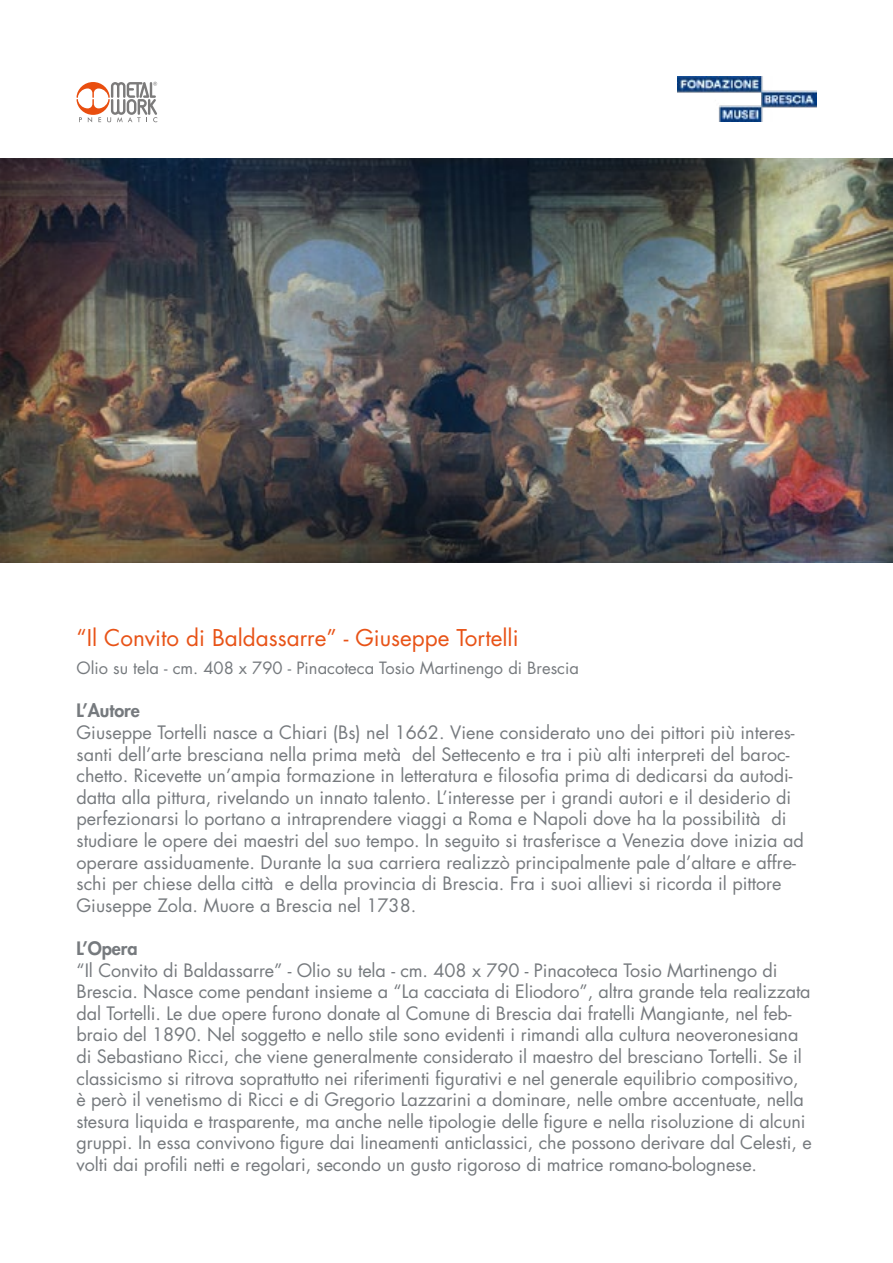
<style>
.page{position:relative;width:893px;height:1263px;background:#fff}
.page>*{position:absolute;margin:0;border:0;box-sizing:border-box;transform-origin:0 0}
.t1{font:22.5px "Futura Std";color:#e85317}
.t2{font:18px/21.6px "Futura Std";letter-spacing:-.005em;color:#767a7e}
.t3{font:800 18px "Futura Std";color:#767a7e}
.t4{font:16.5px "Futura Std";color:#767a7e}
</style>
<div class="page">
<img style="left:0;top:158px;width:893px;height:405px">
<svg style="left:77px;top:82px;width:80px;height:40px"></svg>
<img style="left:678px;top:77px;width:138px;height:45px">
<p class="t1" style="left:77px;top:623px;width:444px">“Il Convito di Baldassarre” - Giuseppe Tortelli</p>
<p class="t4" style="left:77px;top:657px;width:504px">Olio su tela - cm. 408 x 790 - Pinacoteca Tosio Martinengo di Brescia</p>
<p class="t3" style="left:77px;top:699px;width:65px">L’Autore</p>
<p class="t2" style="left:77px;top:722px;width:729px">Giuseppe Tortelli nasce a Chiari (Bs) nel 1662. Viene considerato uno dei pittori più interes&shy;santi dell’arte bresciana nella prima metà del Settecento e tra i più alti interpreti del baroc&shy;chetto. Ricevette un’ampia formazione in letteratura e filosofia prima di dedicarsi da autodi&shy;datta alla pittura, rivelando un innato talento. L’interesse per i grandi autori e il desiderio di perfezionarsi lo portano a intraprendere viaggi a Roma e Napoli dove ha la possibilità di studiare le opere dei maestri del suo tempo. In seguito si trasferisce a Venezia dove inizia ad operare assiduamente. Durante la sua carriera realizzò principalmente pale d’altare e affre&shy;schi per chiese della città e della provincia di Brescia. Fra i suoi allievi si ricorda il pittore Giuseppe Zola. Muore a Brescia nel 1738.</p>
<p class="t3" style="left:77px;top:937px;width:63px">L’Opera</p>
<p class="t2" style="left:77px;top:959px;width:737px">“Il Convito di Baldassarre” - Olio su tela - cm. 408 x 790 - Pinacoteca Tosio Martinengo di Brescia. Nasce come pendant insieme a “La cacciata di Eliodoro”, altra grande tela realizzata dal Tortelli. Le due opere furono donate al Comune di Brescia dai fratelli Mangiante, nel feb&shy;braio del 1890. Nel soggetto e nello stile sono evidenti i rimandi alla cultura neoveronesiana di Sebastiano Ricci, che viene generalmente considerato il maestro del bresciano Tortelli. Se il classicismo si ritrova soprattutto nei riferimenti figurativi e nel generale equilibrio compositivo, è però il venetismo di Ricci e di Gregorio Lazzarini a dominare, nelle ombre accentuate, nella stesura liquida e trasparente, ma anche nelle tipologie delle figure e nella risoluzione di alcuni gruppi. In essa convivono figure dai lineamenti anticlassici, che possono derivare dal Celesti, e volti dai profili netti e regolari, secondo un gusto rigoroso di matrice romano-bolognese.</p>
</div>
